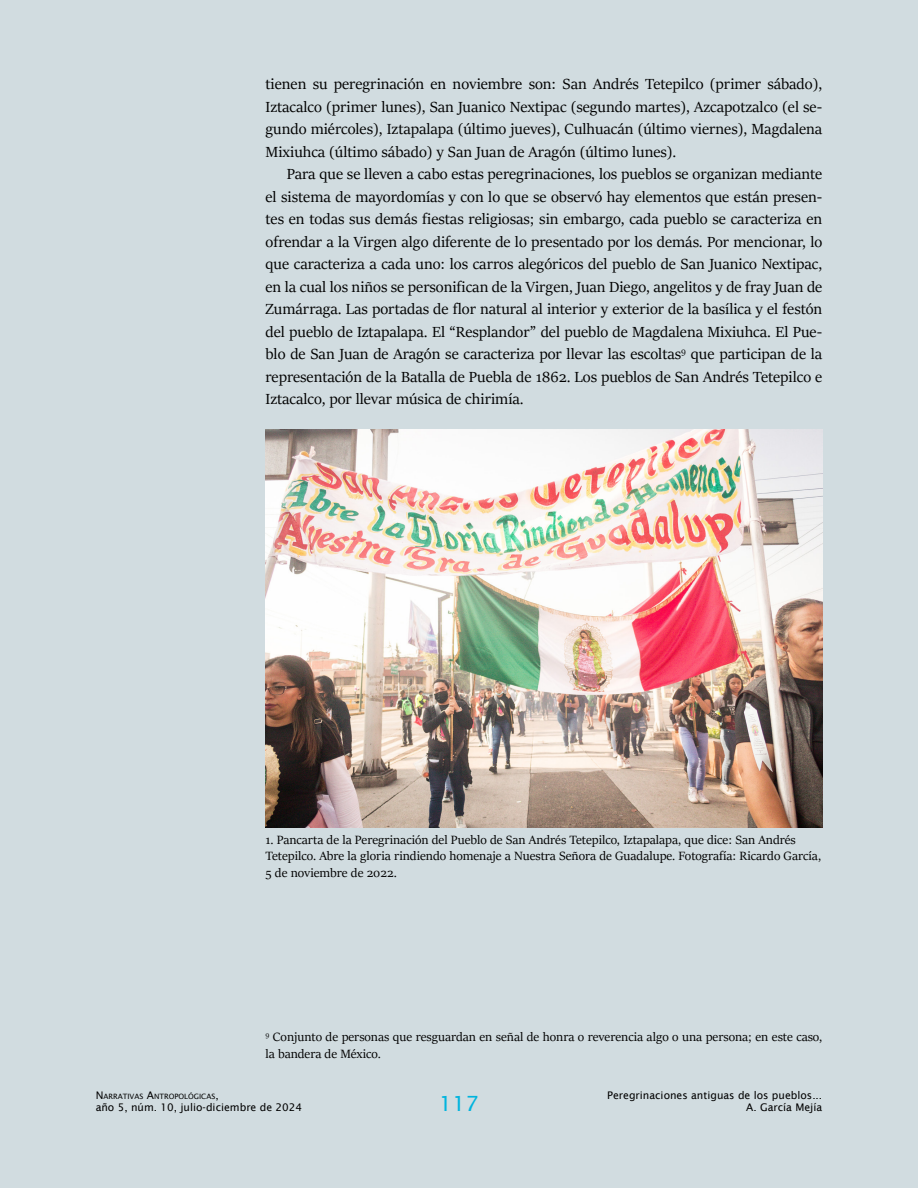
<style>
.page{position:relative;width:918px;height:1188px;background:#d1dce0}
.page>*{position:absolute;margin:0;border:0;box-sizing:border-box;transform-origin:0 0}
.t1{font:21px "Lucida Sans";color:#00b4de}
.Párr__normal{font:16.5px/22.5px "Sitka Display";color:#000;text-align:justify}
.Párr__nrml_s_sangría{font:16.5px/22.5px "Sitka Display";color:#000;text-align:justify}
.Pie_de_figura{font:13.5px/16.5px "Sitka Display";color:#000}
.Nota_a_pie{font:13.5px/16.5px "Sitka Display";color:#000}
.t2{font:10.5px "Lucida Sans";color:#000}
.t3{font:7.35px "Lucida Sans";color:#000}
.s1{font-size:10.5px}
</style>
<div class="page">
<img style="left:266px;top:430px;width:556px;height:397px">
<p class="Párr__nrml_s_sangría" style="left:266px;top:72px;width:558px">tienen su peregrinación en noviembre son: San Andrés Tetepilco (primer sábado), Iztacalco (primer lunes), San Juanico Nextipac (segundo martes), Azcapotzalco (el se&shy;gundo miércoles), Iztapalapa (último jueves), Culhuacán (último viernes), Magdalena Mixiuhca (último sábado) y San Juan de Aragón (último lunes).</p>
<p class="Párr__normal" style="left:266px;top:162px;width:558px;text-indent:21px">Para que se lleven a cabo estas peregrinaciones, los pueblos se organizan mediante el sistema de mayordomías y con lo que se observó hay elementos que están presen&shy;tes en todas sus demás fiestas religiosas; sin embargo, cada pueblo se caracteriza en ofrendar a la Virgen algo diferente de lo presentado por los demás. Por mencionar, lo que caracteriza a cada uno: los carros alegóricos del pueblo de San Juanico Nextipac, en la cual los niños se personifican de la Virgen, Juan Diego, angelitos y de fray Juan de Zumárraga. Las portadas de flor natural al interior y exterior de la basílica y el festón del pueblo de Iztapalapa. El “Resplandor” del pueblo de Magdalena Mixiuhca. El Pue&shy;blo de San Juan de Aragón se caracteriza por llevar las escoltas<sup>9</sup> que participan de la representación de la Batalla de Puebla de 1862. Los pueblos de San Andrés Tetepilco e Iztacalco, por llevar música de chirimía.</p>
<p class="Pie_de_figura" style="left:266px;top:831px;width:557px">1. Pancarta de la Peregrinación del Pueblo de San Andrés Tetepilco, Iztapalapa, que dice: San Andrés<br>Tetepilco. Abre la gloria rindiendo homenaje a Nuestra Señora de Guadalupe. Fotografía: Ricardo García,<br>5 de noviembre de 2022.</p>
<p class="Nota_a_pie" style="left:266px;top:1028px;width:558px"><sup>9</sup> Conjunto de personas que resguardan en señal de honra o reverencia algo o una persona; en este caso, la bandera de México.</p>
<p class="t2" style="left:607px;top:1089px;width:217px">Peregrinaciones antiguas de los pueblos...</p>
<p class="t3" style="left:96px;top:1092px;width:125px"><span class="s1">N</span>ARRATIVAS <span class="s1">A</span>NTROPOLÓGICAS<span class="s1">,</span></p>
<p class="t1" style="left:439px;top:1092px;width:41px">117</p>
<p class="t2" style="left:96px;top:1101px;width:208px">año 5, núm. 10, julio-diciembre de 2024</p>
<p class="t2" style="left:746px;top:1101px;width:77px">A. García Mejía</p>
</div>
